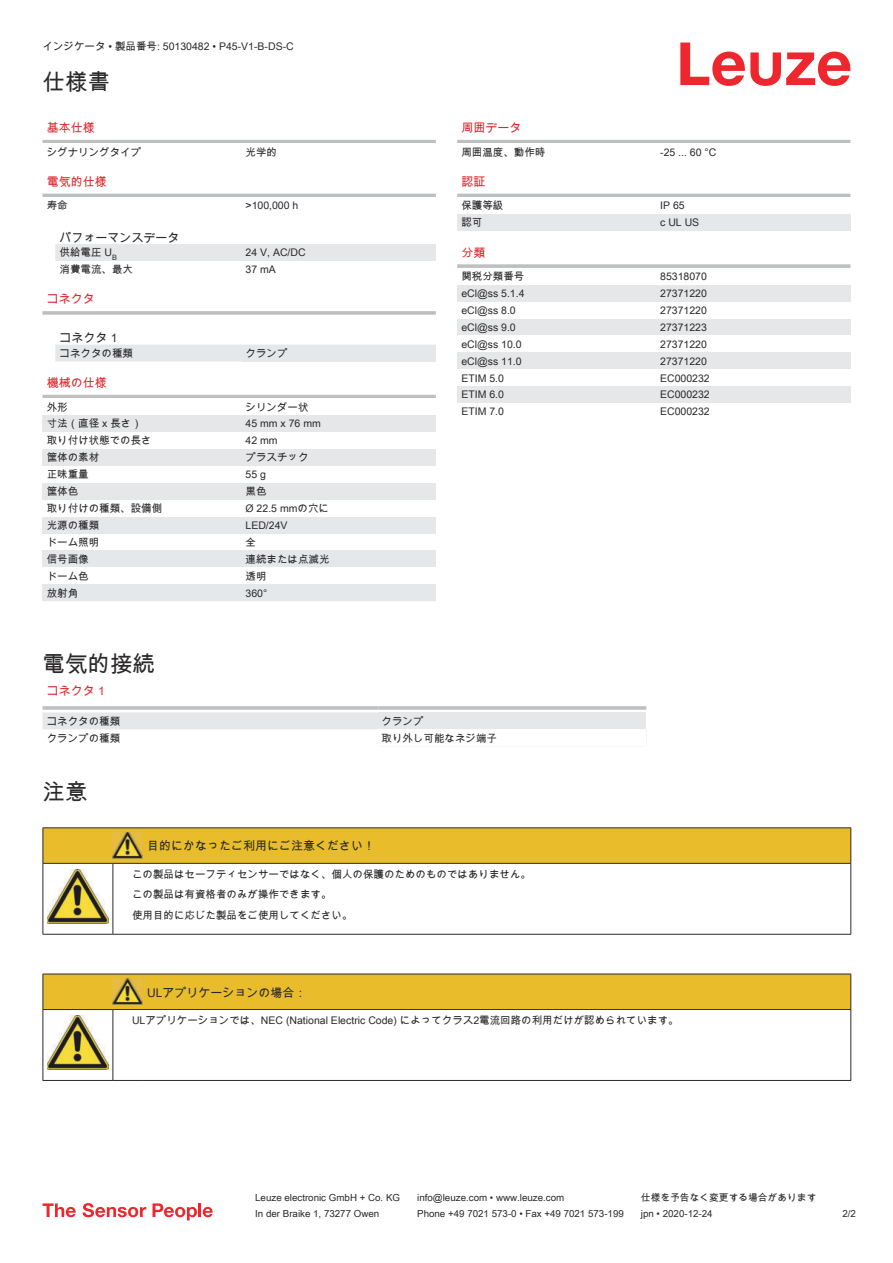
<style>
.page{position:relative;width:893px;height:1263px;background:#fff}
.page>*{position:absolute;margin:0;border:0;box-sizing:border-box;transform-origin:0 0}
.t1{font:22.5px "Arial Unicode MS";color:#2b292a}
.t2{font:12px "Arial Unicode MS";color:#2b292a}
.t3{font:12px "Arial Unicode MS";color:#db2a30}
.t4{font:10.5px/20.2px "Arial Unicode MS";color:#2b292a}
.t5{font:9.75px "Arial Unicode MS";color:#2b292a}
</style>
<div class="page">
<svg style="left:680px;top:43px;width:170px;height:43px"></svg>
<svg style="left:55px;top:244px;width:381px;height:118px"></svg>
<hr style="left:43px;top:140px;width:393px;height:3px;background:#bdbfc1">
<hr style="left:43px;top:194px;width:393px;height:3px;background:#bdbfc1">
<div style="left:242px;top:244px;width:194px;height:17px;background:#e6e7e9"></div>
<div style="left:242px;top:261px;width:194px;height:17px;background:#fff"></div>
<div style="left:43px;top:295px;width:393px;height:18px;background:#fff"></div>
<hr style="left:43px;top:311px;width:393px;height:4px;background:#c5c7c8">
<div style="left:242px;top:345px;width:194px;height:16px;background:#e6e7e9"></div>
<hr style="left:43px;top:395px;width:393px;height:3px;background:#bdbfc1">
<div style="left:43px;top:415px;width:199px;height:17px;background:#e6e7e9"></div>
<div style="left:242px;top:415px;width:194px;height:17px;background:#e6e7e9"></div>
<div style="left:43px;top:449px;width:199px;height:17px;background:#e6e7e9"></div>
<div style="left:242px;top:449px;width:194px;height:17px;background:#e6e7e9"></div>
<div style="left:43px;top:483px;width:199px;height:17px;background:#e6e7e9"></div>
<div style="left:242px;top:483px;width:194px;height:17px;background:#e6e7e9"></div>
<div style="left:43px;top:517px;width:199px;height:17px;background:#e6e7e9"></div>
<div style="left:242px;top:517px;width:194px;height:17px;background:#e6e7e9"></div>
<div style="left:43px;top:550px;width:199px;height:17px;background:#e6e7e9"></div>
<div style="left:242px;top:550px;width:194px;height:17px;background:#e6e7e9"></div>
<div style="left:43px;top:584px;width:199px;height:17px;background:#e6e7e9"></div>
<div style="left:242px;top:584px;width:194px;height:17px;background:#e6e7e9"></div>
<div style="left:43px;top:712px;width:335px;height:17px;background:#e6e7e9"></div>
<hr style="left:43px;top:706px;width:335px;height:4px;background:#bdbfc1">
<hr style="left:378px;top:706px;width:268px;height:4px;background:#c8c9cb">
<div style="left:378px;top:712px;width:268px;height:17px;background:#e6e7e9"></div>
<hr style="left:457px;top:140px;width:393px;height:3px;background:#bdbfc1">
<hr style="left:457px;top:194px;width:393px;height:3px;background:#bdbfc1">
<div style="left:457px;top:214px;width:200px;height:17px;background:#e6e7e9"></div>
<div style="left:657px;top:214px;width:193px;height:17px;background:#e6e7e9"></div>
<svg style="left:457px;top:264px;width:393px;height:4px;fill:#c2c4c6"></svg>
<div style="left:457px;top:285px;width:200px;height:17px;background:#e6e7e9"></div>
<div style="left:657px;top:285px;width:193px;height:17px;background:#e6e7e9"></div>
<div style="left:457px;top:319px;width:200px;height:16px;background:#e6e7e9"></div>
<div style="left:657px;top:319px;width:193px;height:16px;background:#e6e7e9"></div>
<div style="left:457px;top:352px;width:200px;height:17px;background:#e6e7e9"></div>
<div style="left:657px;top:352px;width:193px;height:17px;background:#e6e7e9"></div>
<div style="left:457px;top:386px;width:200px;height:17px;background:#e6e7e9"></div>
<div style="left:657px;top:386px;width:193px;height:17px;background:#e6e7e9"></div>
<svg style="left:43px;top:1203px;width:33px;height:14px"></svg>
<svg style="left:83px;top:1203px;width:63px;height:14px"></svg>
<svg style="left:153px;top:1203px;width:44px;height:17px"></svg>
<hr style="left:198px;top:1203px;width:3px;height:14px;background:#ed272d">
<svg style="left:203px;top:1207px;width:10px;height:10px"></svg>
<hr style="left:43px;top:827px;width:70px;height:1px;background:#2b292a">
<hr style="left:113px;top:827px;width:30px;height:1px;background:#2b292a">
<hr style="left:143px;top:827px;width:708px;height:1px;background:#2b292a">
<hr style="left:43px;top:934px;width:70px;height:1px;background:#2b292a">
<hr style="left:113px;top:934px;width:30px;height:1px;background:#2b292a">
<hr style="left:143px;top:934px;width:708px;height:1px;background:#2b292a">
<svg style="left:43px;top:828px;width:808px;height:106px"></svg>
<div style="left:44px;top:975px;width:806px;height:34px;background:#e8bc2a"></div>
<svg style="left:44px;top:1010px;width:806px;height:70px"></svg>
<hr style="left:43px;top:974px;width:70px;height:1px;background:#2b292a">
<hr style="left:43px;top:974px;width:1px;height:35px;background:#2b292a">
<hr style="left:43px;top:1009px;width:70px;height:1px;background:#2b292a">
<hr style="left:113px;top:974px;width:30px;height:1px;background:#2b292a">
<hr style="left:113px;top:1009px;width:30px;height:1px;background:#2b292a">
<hr style="left:143px;top:974px;width:708px;height:1px;background:#2b292a">
<hr style="left:850px;top:974px;width:1px;height:35px;background:#2b292a">
<hr style="left:143px;top:1009px;width:708px;height:1px;background:#2b292a">
<hr style="left:43px;top:1010px;width:1px;height:66px;background:#2b292a">
<hr style="left:113px;top:1010px;width:1px;height:66px;background:#2b292a">
<hr style="left:850px;top:1010px;width:1px;height:66px;background:#2b292a">
<hr style="left:43px;top:1080px;width:70px;height:1px;background:#2b292a">
<hr style="left:113px;top:1080px;width:30px;height:1px;background:#2b292a">
<hr style="left:143px;top:1080px;width:708px;height:1px;background:#2b292a">
<img style="left:113px;top:978px;width:30px;height:26px">
<img style="left:47px;top:1016px;width:61px;height:54px">
<div style="left:115px;top:1010px;width:734px;height:21px;background:#fff"></div>
<p class="t4" style="left:43px;top:36px;width:253px">インジケータ • 製品番号: 50130482 • P45-V1-B-DS-C</p>
<h1 class="t1" style="left:43px;top:66px;width:69px">仕様書</h1>
<p class="t3" style="left:47px;top:119px;width:49px">基本仕様</p>
<p class="t4" style="left:47px;top:142px;width:96px">シグナリングタイプ</p>
<p class="t4" style="left:246px;top:142px;width:33px">光学的</p>
<p class="t3" style="left:47px;top:173px;width:61px">電気的仕様</p>
<p class="t4" style="left:47px;top:195px;width:22px">寿命</p>
<p class="t4" style="left:246px;top:195px;width:54px">&gt;100,000 h</p>
<p class="t2" style="left:60px;top:229px;width:121px">パフォーマンスデータ</p>
<p class="t4" style="left:60px;top:242px;width:59px">供給電圧 U<sub>B</sub></p>
<p class="t4" style="left:246px;top:242px;width:62px">24 V, AC/DC</p>
<p class="t4" style="left:60px;top:259px;width:75px">消費電流、最大</p>
<p class="t4" style="left:246px;top:259px;width:32px">37 mA</p>
<p class="t3" style="left:47px;top:290px;width:49px">コネクタ</p>
<p class="t2" style="left:60px;top:329px;width:60px">コネクタ 1</p>
<p class="t4" style="left:60px;top:343px;width:75px">コネクタの種類</p>
<p class="t4" style="left:246px;top:343px;width:43px">クランプ</p>
<p class="t3" style="left:47px;top:374px;width:61px">機械の仕様</p>
<p class="t4" style="left:47px;top:396px;width:22px">外形</p>
<p class="t4" style="left:246px;top:396px;width:64px">シリンダー状</p>
<p class="t4" style="left:47px;top:413px;width:97px">寸法（直径 x 長さ）</p>
<p class="t4" style="left:246px;top:413px;width:77px">45 mm x 76 mm</p>
<p class="t4" style="left:47px;top:430px;width:106px">取り付け状態での長さ</p>
<p class="t4" style="left:246px;top:430px;width:34px">42 mm</p>
<p class="t4" style="left:47px;top:447px;width:54px">筐体の素材</p>
<p class="t4" style="left:246px;top:447px;width:64px">プラスチック</p>
<p class="t4" style="left:47px;top:464px;width:43px">正味重量</p>
<p class="t4" style="left:246px;top:464px;width:22px">55 g</p>
<p class="t4" style="left:47px;top:481px;width:33px">筐体色</p>
<p class="t4" style="left:246px;top:481px;width:22px">黒色</p>
<p class="t4" style="left:47px;top:498px;width:117px">取り付けの種類、設備側</p>
<p class="t4" style="left:246px;top:498px;width:85px">Ø 22.5 mmの穴に</p>
<p class="t4" style="left:47px;top:515px;width:54px">光源の種類</p>
<p class="t4" style="left:246px;top:515px;width:44px">LED/24V</p>
<p class="t4" style="left:47px;top:532px;width:54px">ドーム照明</p>
<p class="t4" style="left:246px;top:532px;width:12px">全</p>
<p class="t4" style="left:47px;top:549px;width:43px">信号画像</p>
<p class="t4" style="left:246px;top:549px;width:85px">連続または点滅光</p>
<p class="t4" style="left:47px;top:565px;width:43px">ドーム色</p>
<p class="t4" style="left:246px;top:565px;width:22px">透明</p>
<p class="t4" style="left:47px;top:582px;width:33px">放射角</p>
<p class="t4" style="left:246px;top:582px;width:23px">360°</p>
<p class="t3" style="left:461px;top:119px;width:61px">周囲データ</p>
<p class="t4" style="left:461px;top:142px;width:85px">周囲温度、動作時</p>
<p class="t4" style="left:660px;top:142px;width:58px">-25 ... 60 °C</p>
<p class="t3" style="left:461px;top:173px;width:25px">認証</p>
<p class="t4" style="left:461px;top:195px;width:43px">保護等級</p>
<p class="t4" style="left:660px;top:195px;width:26px">IP 65</p>
<p class="t4" style="left:461px;top:212px;width:22px">認可</p>
<p class="t4" style="left:660px;top:212px;width:41px">c UL US</p>
<p class="t3" style="left:461px;top:244px;width:25px">分類</p>
<p class="t4" style="left:461px;top:266px;width:64px">関税分類番号</p>
<p class="t4" style="left:660px;top:266px;width:48px">85318070</p>
<p class="t4" style="left:461px;top:283px;width:65px">eCl@ss 5.1.4</p>
<p class="t4" style="left:660px;top:283px;width:48px">27371220</p>
<p class="t4" style="left:461px;top:300px;width:56px">eCl@ss 8.0</p>
<p class="t4" style="left:660px;top:300px;width:48px">27371220</p>
<p class="t4" style="left:461px;top:317px;width:56px">eCl@ss 9.0</p>
<p class="t4" style="left:660px;top:317px;width:48px">27371223</p>
<p class="t4" style="left:461px;top:334px;width:62px">eCl@ss 10.0</p>
<p class="t4" style="left:660px;top:334px;width:48px">27371220</p>
<p class="t4" style="left:461px;top:351px;width:62px">eCl@ss 11.0</p>
<p class="t4" style="left:660px;top:351px;width:48px">27371220</p>
<p class="t4" style="left:461px;top:367px;width:44px">ETIM 5.0</p>
<p class="t4" style="left:660px;top:367px;width:51px">EC000232</p>
<p class="t4" style="left:461px;top:384px;width:44px">ETIM 6.0</p>
<p class="t4" style="left:660px;top:384px;width:51px">EC000232</p>
<p class="t4" style="left:461px;top:401px;width:44px">ETIM 7.0</p>
<p class="t4" style="left:660px;top:401px;width:51px">EC000232</p>
<h1 class="t1" style="left:43px;top:648px;width:114px">電気的接続</h1>
<p class="t3" style="left:47px;top:682px;width:60px">コネクタ 1</p>
<p class="t4" style="left:47px;top:711px;width:75px">コネクタの種類</p>
<p class="t4" style="left:382px;top:711px;width:43px">クランプ</p>
<p class="t4" style="left:47px;top:727px;width:75px">クランプの種類</p>
<p class="t4" style="left:382px;top:727px;width:117px">取り外し可能なネジ端子</p>
<h1 class="t1" style="left:43px;top:776px;width:46px">注意</h1>
<p class="t2" style="left:147px;top:837px;width:229px">目的にかなったご利用にご注意ください！</p>
<p class="t4" style="left:132px;top:864px;width:400px">この製品はセーフティセンサーではなく、個人の保護のためのものではありません。この製品は有資格者のみが操作できます。<br>使用目的に応じた製品をご使用してください。</p>
<p class="t2" style="left:147px;top:984px;width:161px">ULアプリケーションの場合：</p>
<p class="t4" style="left:132px;top:1010px;width:548px">ULアプリケーションでは、NEC (National Electric Code) によってクラス2電流回路の利用だけが認められています。</p>
<p class="t5" style="left:255px;top:1191px;width:146px">Leuze electronic GmbH + Co. KG</p>
<p class="t5" style="left:417px;top:1191px;width:149px">info@leuze.com • www.leuze.com</p>
<p class="t5" style="left:641px;top:1191px;width:177px">仕様を予告なく変更する場合があります</p>
<p class="t5" style="left:255px;top:1206px;width:126px">In der Braike 1, 73277 Owen</p>
<p class="t5" style="left:417px;top:1206px;width:208px">Phone +49 7021 573-0 • Fax +49 7021 573-199</p>
<p class="t5" style="left:641px;top:1206px;width:73px">jpn • 2020-12-24</p>
<p class="t5" style="left:842px;top:1206px;width:15px">2 /2</p>
</div>
